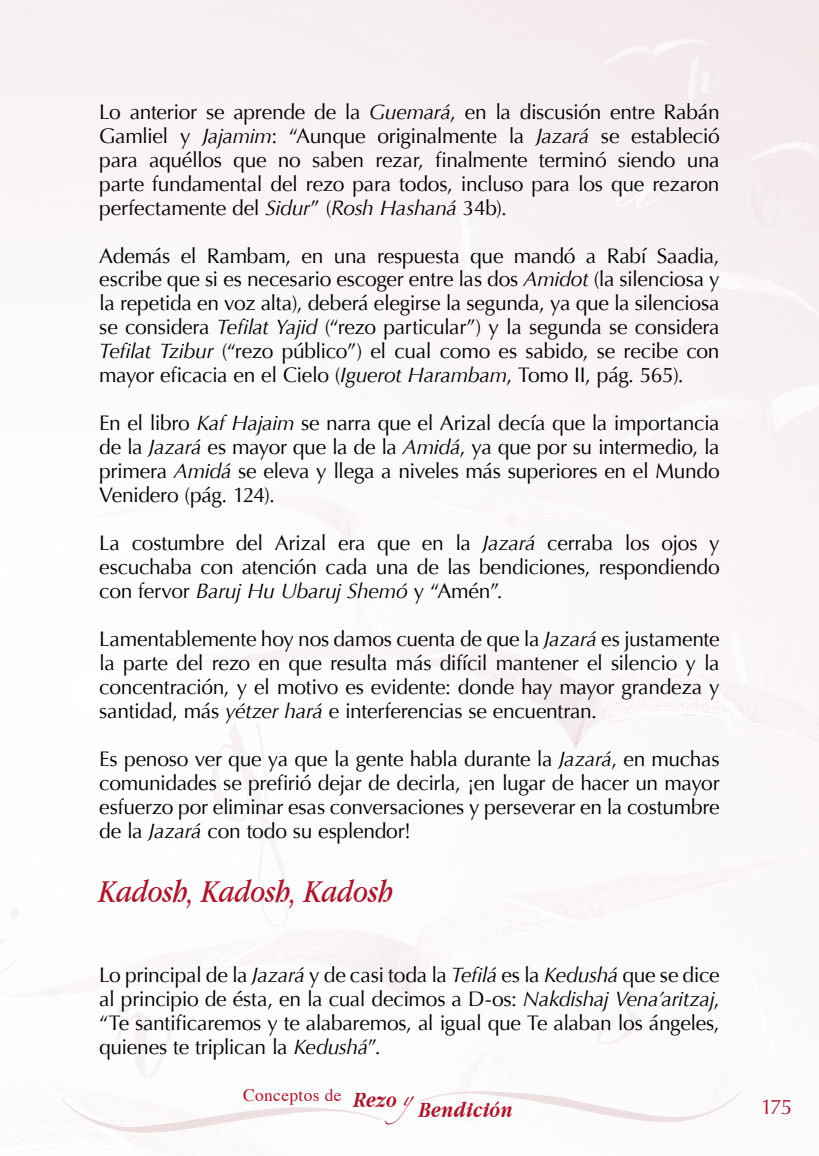
<style>
.page{position:relative;width:819px;height:1156px;background:#fff}
.page>*{position:absolute;margin:0;border:0;box-sizing:border-box;transform-origin:0 0}
.t1{font:italic 33.25px "Apple Garamond";letter-spacing:-.005em;color:#ac162c}
.t2{font:italic 700 22.57px "Apple Garamond";letter-spacing:.02em;color:#ac162c}
.t3{font:21px/24px "Optima";letter-spacing:-.015em;color:#000;text-align:justify}
.t4{font:21px "Optima";color:#ac162c}
.t5{font:17.5px "Times";letter-spacing:.02em;color:#ac162c}
.s1{font-style:italic}
.s2{font-family:"Apple Garamond";font-weight:700;font-style:italic;font-size:22.57px}
.s3{font-family:"Zapfino"}
</style>
<div class="page">
<svg style="left:61px;top:1098px;width:326px;height:36px"></svg>
<svg style="left:417px;top:1090px;width:325px;height:33px"></svg>
<p class="t3" style="left:99px;top:100px;width:622px">Lo anterior se aprende de la <span class="s1">Guemará</span>, en la discusión entre Rabán Gamliel y <span class="s1">Jajamim</span>: “Aunque originalmente la <span class="s1">Jazará</span> se estableció para aquéllos que no saben rezar, finalmente terminó siendo una parte fundamental del rezo para todos, incluso para los que rezaron perfectamente del <span class="s1">Sidur</span>” (<span class="s1">Rosh Hashaná</span> 34b).</p>
<p class="t3" style="left:99px;top:244px;width:622px">Además el Rambam, en una respuesta que mandó a Rabí Saadia, escribe que si es necesario escoger entre las dos <span class="s1">Amidot</span> (la silenciosa y la repetida en voz alta), deberá elegirse la segunda, ya que la silenciosa se considera <span class="s1">Tefilat Yajid</span> (“rezo particular”) y la segunda se considera <span class="s1">Tefilat Tzibur</span> (“rezo público”) el cual como es sabido, se recibe con mayor eficacia en el Cielo (<span class="s1">Iguerot Harambam</span>, Tomo II, pág. 565).</p>
<p class="t3" style="left:99px;top:411px;width:622px">En el libro <span class="s1">Kaf Hajaim</span> se narra que el Arizal decía que la importancia de la <span class="s1">Jazará</span> es mayor que la de la <span class="s1">Amidá</span>, ya que por su intermedio, la primera <span class="s1">Amidá</span> se eleva y llega a niveles más superiores en el Mundo Venidero (pág. 124).</p>
<p class="t3" style="left:99px;top:531px;width:622px">La costumbre del Arizal era que en la <span class="s1">Jazará</span> cerraba los ojos y escuchaba con atención cada una de las bendiciones, respondiendo con fervor <span class="s1">Baruj Hu Ubaruj Shemó</span> y “Amén”.</p>
<p class="t3" style="left:99px;top:627px;width:622px">Lamentablemente hoy nos damos cuenta de que la <span class="s1">Jazará</span> es justamente la parte del rezo en que resulta más difícil mantener el silencio y la concentración, y el motivo es evidente: donde hay mayor grandeza y santidad, más <span class="s1">yétzer hará</span> e interferencias se encuentran.</p>
<p class="t3" style="left:99px;top:747px;width:622px">Es penoso ver que ya que la gente habla durante la <span class="s1">Jazará</span>, en muchas comunidades se prefirió dejar de decirla, ¡en lugar de hacer un mayor esfuerzo por eliminar esas conversaciones y perseverar en la costumbre de la <span class="s1">Jazará</span> con todo su esplendor!</p>
<h1 class="t1" style="left:99px;top:872px;width:296px">Kadosh, Kadosh, Kadosh</h1>
<p class="t3" style="left:99px;top:963px;width:622px">Lo principal de la <span class="s1">Jazará</span> y de casi toda la <span class="s1">Tefilá</span> es la <span class="s1">Kedushá</span> que se dice al principio de ésta, en la cual decimos a D-os: <span class="s1">Nakdishaj Vena’aritzaj</span>, “Te santificaremos y te alabaremos, al igual que Te alaban los ángeles, quienes te triplican la <span class="s1">Kedushá</span>”.</p>
<p class="t5" style="left:243px;top:1079px;width:189px">Conceptos de <span class="s2">Rezo</span> <span class="s3">y</span></p>
<p class="t2" style="left:419px;top:1096px;width:95px">Bendición</p>
<p class="t4" style="left:760px;top:1094px;width:33px">175</p>
</div>
